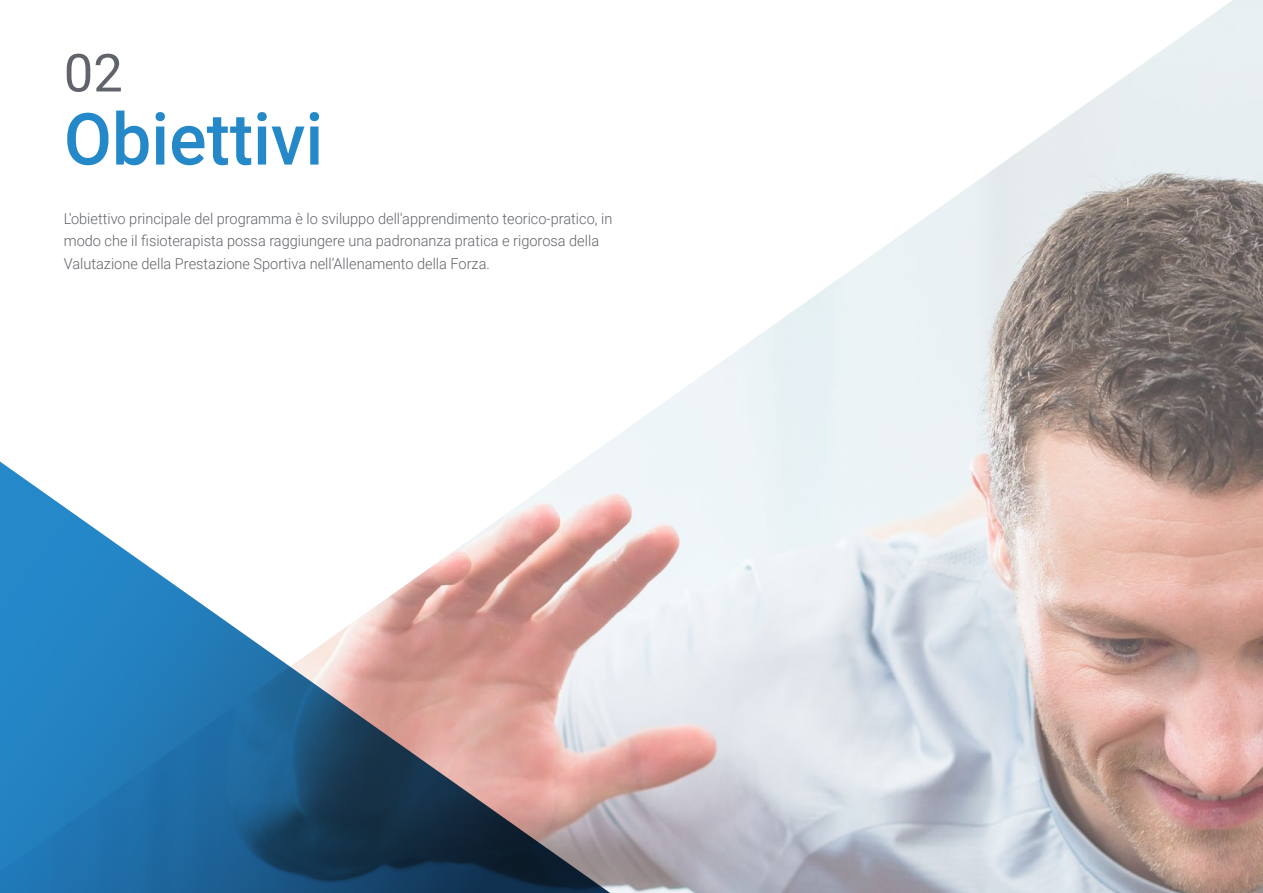
<style>
.page{position:relative;width:1263px;height:893px;background:#fff}
.page>*{position:absolute;margin:0;border:0;box-sizing:border-box;transform-origin:0 0}
.t1{font:500 72px "Roboto";color:#2488c9}
.t2{font:52.5px "Roboto";color:#61646a}
.t3{font:300 15px/22.5px "Roboto";color:#61646a}
</style>
<div class="page">
<img style="left:603px;top:0;width:660px;height:893px">
<svg style="left:0;top:446px;width:640px;height:447px"></svg>
<h2 class="t2" style="left:64px;top:36px;width:61px">02</h2>
<h1 class="t1" style="left:64px;top:89px;width:261px">Obiettivi</h1>
<p class="t3" style="left:64px;top:207px;width:550px">L'obiettivo principale del programma è lo sviluppo dell'apprendimento teorico-pratico, in modo che il fisioterapista possa raggiungere una padronanza pratica e rigorosa della<br>Valutazione della Prestazione Sportiva nell’Allenamento della Forza.</p>
</div>
